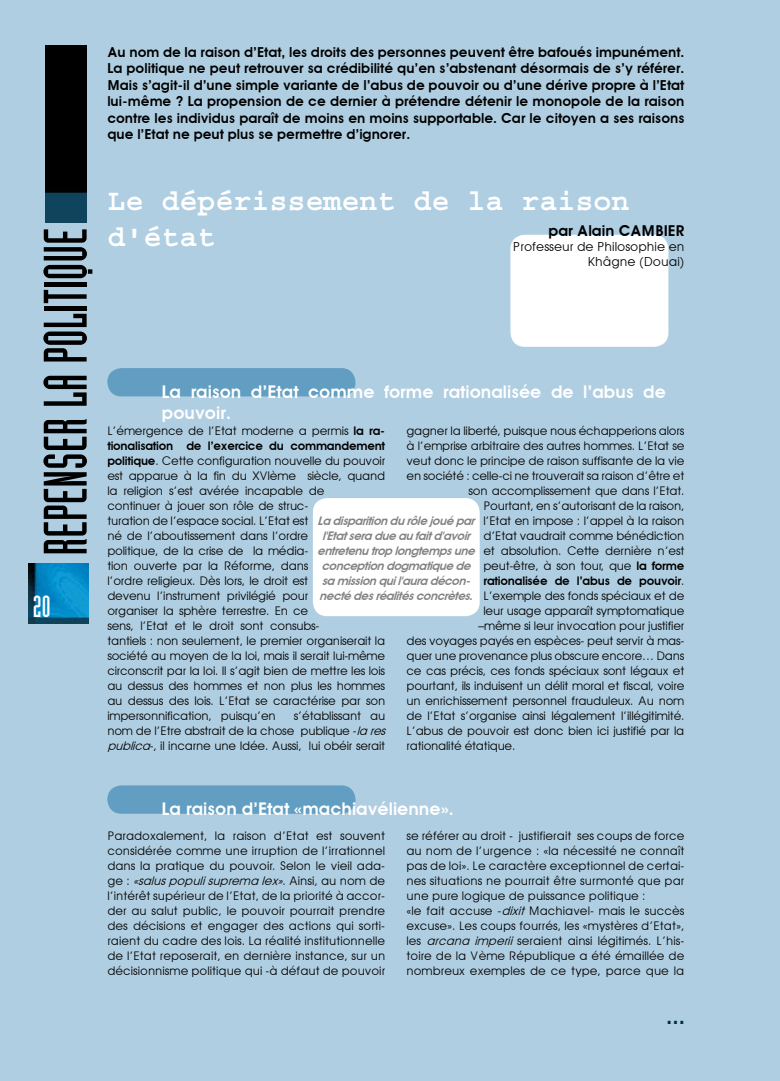
<style>
.page{position:relative;width:780px;height:1081px;background:#b0cee1}
.page>*{position:absolute;margin:0;border:0;box-sizing:border-box;transform-origin:0 0}
.t1{font:60px "Industria Solid A";color:#000}
.t2{font:700 30px/36px "Courier";color:#fff}
.t3{font:30px "Industria Solid A";color:#fff}
.t4{font:600 22.5px "Avant Garde";color:#003048}
.t5{font:600 17.5px/21px "Avant Garde";color:#fff}
.t6{font:600 15px "Avant Garde";color:#000}
.t7{font:600 13.75px/16.5px "Avant Garde";color:#000;text-align:justify}
.t8{font:12.5px/15px "Avant Garde";color:#000;text-align:right}
.t9{font:11.88px/15px "Avant Garde";letter-spacing:-.02em;color:#000;text-align:justify}
.t10{font:italic 600 11.88px/15px "Avant Garde";color:#828282;text-align:center}
.t11{font:600 11.88px "Avant Garde";letter-spacing:-.02em;color:#000}
.s1{font-weight:600}
.s2{font-weight:600;font-style:italic;color:#828282}
.s3{font-weight:400}
.s4{font-style:italic}
</style>
<div class="page">
<img style="left:46px;top:45px;width:41px;height:178px">
<img style="left:28px;top:563px;width:61px;height:60px">
<div style="left:510px;top:235px;width:158px;height:112px;background:#fff"></div>
<div style="left:107px;top:368px;width:248px;height:28px;background:#629ec2"></div>
<svg style="left:107px;top:785px;width:248px;height:29px;background:#65a0c3"></svg>
<div style="left:313px;top:498px;width:166px;height:118px;background:#fff"></div>
<p class="t7" style="left:107px;top:44px;width:578px">Au nom de la raison d’Etat, les droits des personnes peuvent être bafoués impunément.<br>La politique ne peut retrouver sa crédibilité qu’en s’abstenant désormais de s’y référer.<br>Mais s’agit-il d’une simple variante de l’abus de pouvoir ou d’une dérive propre à l’Etat lui-même ? La propension de ce dernier à prétendre détenir le monopole de la raison contre les individus paraît de moins en moins supportable. Car le citoyen a ses raisons que l’Etat ne peut plus se permettre d’ignorer.</p>
<p class="t1" style="left:33px;top:555px;width:329px;rotate:-90deg">REPENSER LA POLITIQUE</p>
<p class="t3" style="left:33px;top:590px;width:19px">20</p>
<p class="t2" style="left:107px;top:184px;width:524px">Le dépérissement de la raison d'état</p>
<p class="t6" style="left:548px;top:221px;width:137px">par Alain CAMBIER</p>
<p class="t8" style="left:513px;top:239px;width:173px">Professeur de Philosophie en<br>Khâgne (Douai)</p>
<p class="t5" style="left:162px;top:381px;width:505px">La raison d’Etat comme forme rationalisée de l’abus de pouvoir.</p>
<p class="t9" style="left:107px;top:423px;width:279px;text-align:left">L’émergence de l’Etat moderne a permis <span class="s1">la ra&shy;tionalisation de l’exercice du commandement politique</span>. Cette configuration nouvelle du pouvoir est apparue à la fin du XVIème siècle, quand la religion s’est avérée incapable de<br>continuer à jouer son rôle de struc-<br>turation de l’espace social. L’Etat est<br>né de l’aboutissement dans l’ordre<br>politique, de la crise de la média-<br>tion ouverte par la Réforme, dans<br>l’ordre religieux. Dès lors, le droit est<br>devenu l’instrument privilégié pour<br>organiser la sphère terrestre. En ce<br>sens, l’Etat et le droit sont consubs-<br>tantiels : non seulement, le premier organiserait la société au moyen de la loi, mais il serait lui-même circonscrit par la loi. Il s’agit bien de mettre les lois au dessus des hommes et non plus les hommes au dessus des lois. L’Etat se caractérise par son impersonnification, puisqu’en</p>
<p class="t9" style="left:406px;top:423px;width:279px">gagner la liberté, puisque nous échapperions alors</p>
<p class="t9" style="left:406px;top:438px;width:279px">à l’emprise arbitraire des autres hommes. L’Etat se</p>
<p class="t9" style="left:406px;top:453px;width:279px">veut donc le principe de raison suffisante de la vie</p>
<p class="t9" style="left:406px;top:468px;width:279px">en société : celle-ci ne trouverait sa raison d’être et</p>
<p class="t9" style="left:468px;top:483px;width:217px">son accomplissement que dans l’Etat.</p>
<p class="t9" style="left:483px;top:498px;width:202px">Pourtant, en s’autorisant de la raison,</p>
<p class="t9" style="left:483px;top:513px;width:202px">l’Etat en impose : l’appel à la raison</p>
<p class="t9" style="left:483px;top:528px;width:202px">d’Etat vaudrait comme bénédiction</p>
<p class="t9" style="left:317px;top:543px;width:369px"><span class="s2">entretenutroplongtempsune</span> et absolution. Cette dernière n’est</p>
<p class="t9" style="left:483px;top:558px;width:202px">peut-être, à son tour, que <span class="s1">la forme</span></p>
<p class="t11" style="left:483px;top:574px;width:202px">rationalisée de l’abus de pouvoir<span class="s3">.</span></p>
<p class="t9" style="left:483px;top:588px;width:202px">L’exemple des fonds spéciaux et de</p>
<p class="t9" style="left:483px;top:603px;width:202px">leur usage apparaît symptomatique</p>
<p class="t9" style="left:478px;top:618px;width:207px">–même si leur invocation pour justifier</p>
<p class="t9" style="left:406px;top:633px;width:279px">des voyages payés en espèces- peut servir à mas-</p>
<p class="t9" style="left:406px;top:648px;width:279px">quer une provenance plus obscure encore… Dans</p>
<p class="t9" style="left:406px;top:663px;width:279px">ce cas précis, ces fonds spéciaux sont légaux et</p>
<p class="t9" style="left:406px;top:678px;width:279px">pourtant, ils induisent un délit moral et fiscal, voire</p>
<p class="t9" style="left:406px;top:693px;width:279px">un enrichissement personnel frauduleux. Au nom</p>
<p class="t9" style="left:406px;top:708px;width:279px">de l’Etat s’organise ainsi légalement l’illégitimité.</p>
<p class="t9" style="left:406px;top:723px;width:279px">L’abus de pouvoir est donc bien ici justifié par la</p>
<p class="t9" style="left:406px;top:738px;width:110px">rationalité étatique.</p>
<p class="t10" style="left:317px;top:513px;width:162px">Ladisparitiondurôlejouépar l'Etatseradueaufaitd'avoir</p>
<p class="t10" style="left:319px;top:558px;width:159px;text-align:left">conceptiondogmatiquede samissionquil'auradécon&shy;nectédesréalitésconcrètes.</p>
<p class="t9" style="left:107px;top:708px;width:283px;text-align:left;text-indent:186px">s’établissant au nom de l’Etre abstrait de la chose publique -<span class="s4">la res publica</span>-, il incarne une Idée. Aussi, lui obéir serait</p>
<p class="t5" style="left:162px;top:798px;width:293px">La raison d’Etat «machiavélienne».</p>
<p class="t9" style="left:107px;top:828px;width:279px">Paradoxalement, la raison d’Etat est souvent considérée comme une irruption de l’irrationnel dans la pratique du pouvoir. Selon le vieil ada&shy;g e : <span class="s4">«saluspopulisuprema lex»</span>. A i n s i , a u n o m d e l’intérêt supérieur de l’Etat, de la priorité à accor&shy;der au salut public, le pouvoir pourrait prendre des décisions et engager des actions qui sorti&shy;raient du cadre des lois. La réalité institutionnelle de l’Etat reposerait, en dernière instance, sur un décisionnisme politique qui -à défaut de pouvoir</p>
<p class="t9" style="left:406px;top:828px;width:279px">se référer au droit - justifierait ses coups de force au nom de l’urgence : «la nécessité ne connaît pas de loi». Le caractère exceptionnel de certai&shy;nes situations ne pourrait être surmonté que par une pure logique de puissance politique :</p>
<p class="t9" style="left:406px;top:903px;width:279px">«le fait accuse -<span class="s4">dixit</span> Machiavel- mais le succès excuse». Les coups fourrés, les «mystères d’Etat», les <span class="s4">arcana imperii</span> seraient ainsi légitimés. L’his&shy;toire de la Vème République a été émaillée de nombreux exemples de ce type, parce que la</p>
<p class="t4" style="left:666px;top:1002px;width:20px">...</p>
</div>
